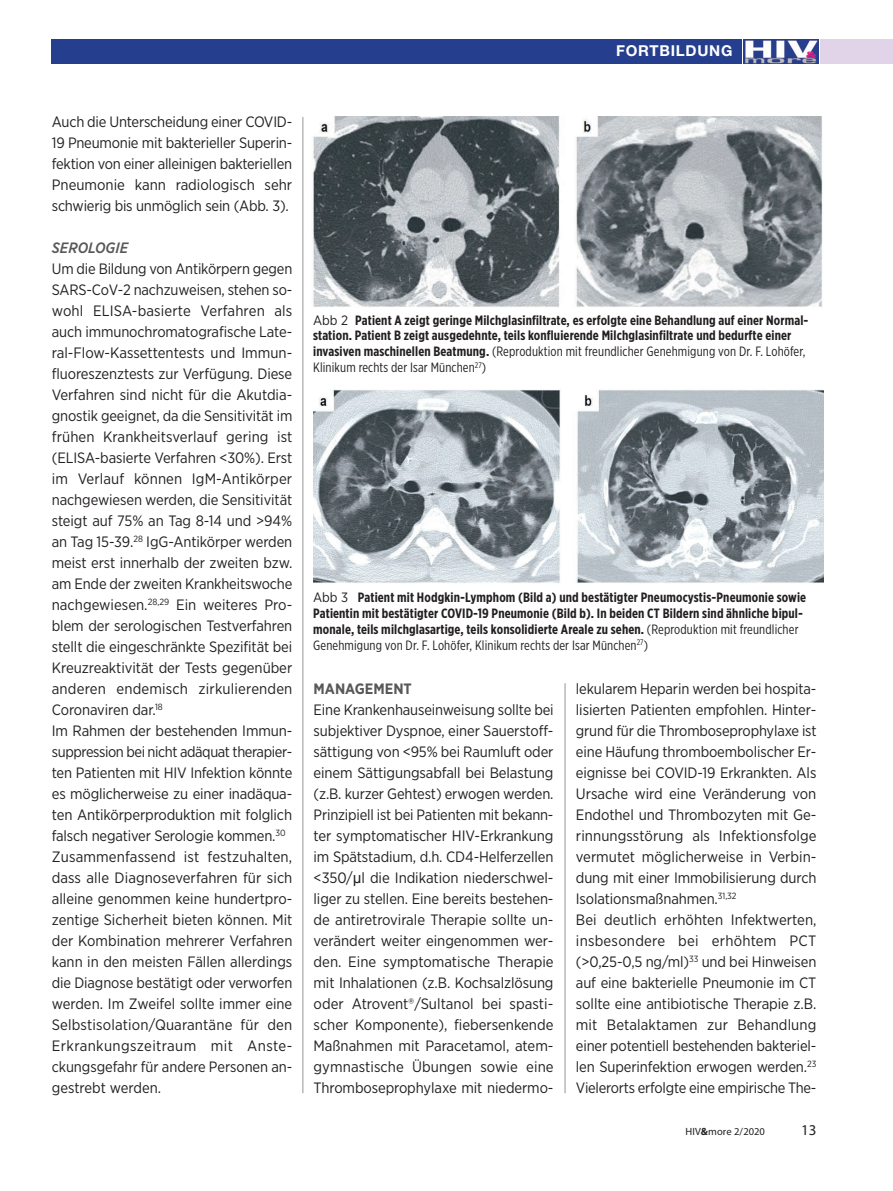
<style>
.page{position:relative;width:893px;height:1191px;background:#fff}
.page>*{position:absolute;margin:0;border:0;box-sizing:border-box;transform-origin:0 0}
.Fliesstext{font:15px/21px "Gotham Narrow";letter-spacing:-.01em;color:#231f20;text-align:justify}
.t1{font:700 15px "Helvetica Neue";letter-spacing:.05em;color:#fff}
.Fliesstext-2{font:700 15px "Gotham Narrow";color:#57585a}
.Fliesstext-3{font:italic 500 15px "Gotham Narrow";color:#57585a}
.t2{font:15px "Myriad Pro";color:#231f20}
.BU_Text{font:700 13.5px/15.9px "Gotham X Narrow";letter-spacing:.01em;color:#231f20}
.t3{font:10.5px "Myriad Pro";letter-spacing:.01em;color:#231f20}
.s1{font-family:"Gotham Narrow";font-weight:400}
.s2{font-weight:400}
.s3{font-family:"Arial"}
.s4{font-weight:700}
</style>
<div class="page">
<div style="left:821px;top:39px;width:72px;height:25px;background:#e2d4e8"></div>
<div style="left:51px;top:39px;width:690px;height:25px;background:#253f8e"></div>
<img style="left:744px;top:39px;width:74px;height:25px">
<hr style="left:302px;top:117px;width:1px;height:976px;background:#939598">
<hr style="left:565px;top:683px;width:1px;height:410px;background:#939598">
<img style="left:312px;top:117px;width:510px;height:190px">
<img style="left:313px;top:390px;width:510px;height:193px">
<p class="t1" style="left:616px;top:42px;width:118px">FORTBILDUNG</p>
<p class="Fliesstext" style="left:52px;top:111px;width:242px">Auch die Unterscheidung einer COVID-19 Pneumonie mit bakterieller Superin&shy;fektion von einer alleinigen bakteriellen Pneumonie kann radiologisch sehr schwierig bis unmöglich sein (Abb. 3).</p>
<p class="Fliesstext-3" style="left:52px;top:238px;width:78px">SEROLOGIE</p>
<p class="Fliesstext" style="left:52px;top:258px;width:242px">Um die Bildung von Antikörpern gegen SARS-CoV-2 nachzuweisen, stehen so&shy;wohl ELISA-basierte Verfahren als auch immunochromatografische Late&shy;ral-Flow-Kassettentests und Immun&shy;fluoreszenztests zur Verfügung. Diese Verfahren sind nicht für die Akutdia&shy;gnostik geeignet, da die Sensitivität im frühen Krankheitsverlauf gering ist (ELISA-basierte Verfahren &lt;30%). Erst im Verlauf können IgM-Antikörper nachgewiesen werden, die Sensitivität steigt auf 75% an Tag 8-14 und &gt;94% an Tag 15-39.<sup>28</sup> IgG-Antikörper werden meist erst innerhalb der zweiten bzw. am Ende der zweiten Krankheitswoche nachgewiesen.<sup>28,29</sup> Ein weiteres Pro&shy;blem der serologischen Testverfahren stellt die eingeschränkte Spezifität bei Kreuzreaktivität der Tests gegenüber anderen endemisch zirkulierenden Coronaviren dar.<sup>18</sup></p>
<p class="Fliesstext" style="left:52px;top:720px;width:242px">Im Rahmen der bestehenden Immun&shy;suppression bei nicht adäquat therapier&shy;ten Patienten mit HIV Infektion könnte es möglicherweise zu einer inadäqua&shy;ten Antikörperproduktion mit folglich falsch negativer Serologie kommen.<sup>30</sup></p>
<p class="Fliesstext" style="left:52px;top:846px;width:242px">Zusammenfassend ist festzuhalten, dass alle Diagnoseverfahren für sich alleine genommen keine hundertpro&shy;zentige Sicherheit bieten können. Mit der Kombination mehrerer Verfahren kann in den meisten Fällen allerdings die Diagnose bestätigt oder verworfen werden. Im Zweifel sollte immer eine Selbstisolation/Quarantäne für den Erkrankungszeitraum mit Anste&shy;ckungsgefahr für andere Personen an&shy;gestrebt werden.</p>
<p class="BU_Text" style="left:313px;top:312px;width:497px"><span class="s1">Abb 2</span> Patient A zeigt geringe Milchglasinfiltrate, es erfolgte eine Behandlung auf einer Normal&shy;station. Patient B zeigt ausgedehnte, teils konfluierende Milchglasinfiltrate und bedurfte einer invasiven maschinellen Beatmung. <span class="s2">(Reproduktion mit freundlicher Genehmigung von Dr. F. Lohöfer, Klinikum rechts der Isar München</span><sup>27</sup><span class="s2">)</span></p>
<p class="BU_Text" style="left:313px;top:589px;width:495px"><span class="s1">Abb 3</span> Patient mit Hodgkin-Lymphom (Bild a) und bestätigter Pneumocystis-Pneumonie sowie Patientin mit bestätigter COVID-19 Pneumonie (Bild b). In beiden CT Bildern sind ähnliche bipul&shy;monale, teils milchglasartige, teils konsolidierte Areale zu sehen. <span class="s2">(Reproduktion mit freundlicher Genehmigung von Dr. F. Lohöfer, Klinikum rechts der Isar München</span><sup>27</sup><span class="s2">)</span></p>
<p class="Fliesstext-2" style="left:314px;top:679px;width:100px">MANAGEMENT</p>
<p class="Fliesstext" style="left:314px;top:699px;width:242px">Eine Krankenhauseinweisung sollte bei subjektiver Dyspnoe, einer Sauerstoff&shy;sättigung von &lt;95% bei Raumluft oder einem Sättigungsabfall bei Belastung (z.B. kurzer Gehtest) erwogen werden.<br>Prinzipiell ist bei Patienten mit bekann&shy;ter symptomatischer HIV-Erkrankung im Spätstadium, d.h. CD4-Helferzellen &lt;350/<span class="s3">μ</span>l die Indikation niederschwel&shy;liger zu stellen. Eine bereits bestehen&shy;de antiretrovirale Therapie sollte un&shy;verändert weiter eingenommen wer&shy;den. Eine symptomatische Therapie mit Inhalationen (z.B. Kochsalzlösung oder Atrovent®/Sultanol bei spasti&shy;scher Komponente), fiebersenkende Maßnahmen mit Paracetamol, atem&shy;gymnastische Übungen sowie eine Thromboseprophylaxe mit niedermo-</p>
<p class="Fliesstext" style="left:576px;top:678px;width:242px">lekularem Heparin werden bei hospita&shy;lisierten Patienten empfohlen. Hinter&shy;grund für die Thromboseprophylaxe ist eine Häufung thromboembolischer Er&shy;eignisse bei COVID-19 Erkrankten. Als Ursache wird eine Veränderung von Endothel und Thrombozyten mit Ge&shy;rinnungsstörung als Infektionsfolge vermutet möglicherweise in Verbin&shy;dung mit einer Immobilisierung durch Isolationsmaßnahmen.<sup>31,32</sup></p>
<p class="Fliesstext" style="left:576px;top:909px;width:242px">Bei deutlich erhöhten Infektwerten, insbesondere bei erhöhtem PCT (&gt;0,25-0,5 ng/ml)<sup>33</sup> und bei Hinweisen auf eine bakterielle Pneumonie im CT sollte eine antibiotische Therapie z.B. mit Betalaktamen zur Behandlung einer potentiell bestehenden bakteriel&shy;len Superinfektion erwogen werden.<sup>23<br></sup>Vielerorts erfolgte eine empirische The-</p>
<p class="t3" style="left:685px;top:1125px;width:81px">HIV<span class="s4">&amp;</span>more 2/2020</p>
<p class="t2" style="left:801px;top:1120px;width:17px">13</p>
</div>
